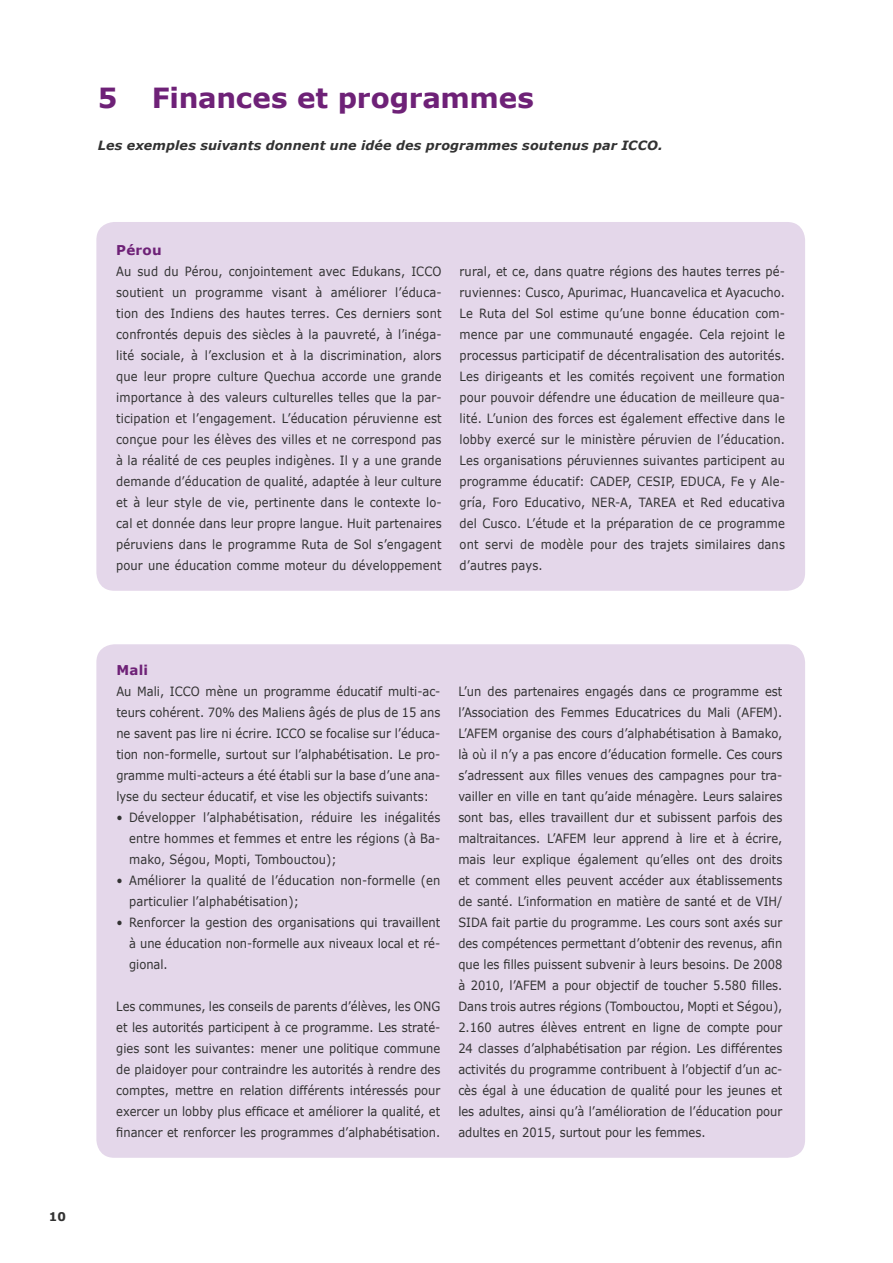
<style>
.page{position:relative;width:893px;height:1263px;background:#fff}
.page>*{position:absolute;margin:0;border:0;box-sizing:border-box;transform-origin:0 0}
.t1{font:700 27.75px "Verdana";letter-spacing:-.01em;color:#6e2177}
.t2{font:700 13.5px "Verdana";letter-spacing:.02em;color:#6e2177}
.t3{font:12.75px/21px "Verdana";letter-spacing:.01em;color:#323232;text-align:justify;scale:.9 1}
.t4{font:italic 700 12.75px "Verdana";letter-spacing:.005em;color:#323232}
.t5{font:700 12px "Verdana";color:#323232}
</style>
<div class="page">
<div style="left:96px;top:644px;width:709px;height:514px;background:#e4d7ea;border-radius:18px"></div>
<div style="left:96px;top:222px;width:709px;height:369px;background:#e4d7ea;border-radius:18px"></div>
<h1 class="t1" style="left:98px;top:80px;width:437px">5 Finances et programmes</h1>
<p class="t4" style="left:98px;top:137px;width:566px">Les exemples suivants donnent une idée des programmes soutenus par ICCO.</p>
<p class="t2" style="left:116px;top:241px;width:47px">Pérou</p>
<p class="t3" style="left:116px;top:261px;width:363px">Au sud du Pérou, conjointement avec Edukans, ICCO soutient un programme visant à améliorer l’éduca&shy;tion des Indiens des hautes terres. Ces derniers sont confrontés depuis des siècles à la pauvreté, à l’inéga&shy;lité sociale, à l’exclusion et à la discrimination, alors que leur propre culture Quechua accorde une grande importance à des valeurs culturelles telles que la par&shy;ticipation et l’engagement. L’éducation péruvienne est conçue pour les élèves des villes et ne correspond pas à la réalité de ces peuples indigènes. Il y a une grande demande d’éducation de qualité, adaptée à leur culture et à leur style de vie, pertinente dans le contexte lo&shy;cal et donnée dans leur propre langue. Huit partenaires péruviens dans le programme Ruta de Sol s’engagent pour une éducation comme moteur du développement</p>
<p class="t3" style="left:460px;top:261px;width:363px">rural, et ce, dans quatre régions des hautes terres pé&shy;ruviennes: Cusco, Apurimac, Huancavelica et Ayacucho.<br>Le Ruta del Sol estime qu’une bonne éducation com&shy;mence par une communauté engagée. Cela rejoint le processus participatif de décentralisation des autorités.<br>Les dirigeants et les comités reçoivent une formation pour pouvoir défendre une éducation de meilleure qua&shy;lité. L’union des forces est également effective dans le lobby exercé sur le ministère péruvien de l’éducation.<br>Les organisations péruviennes suivantes participent au programme éducatif: CADEP, CESIP, EDUCA, Fe y Ale&shy;gría, Foro Educativo, NER-A, TAREA et Red educativa del Cusco. L’étude et la préparation de ce programme ont servi de modèle pour des trajets similaires dans d’autres pays.</p>
<p class="t5" style="left:49px;top:1209px;width:19px">10</p>
<p class="t2" style="left:116px;top:661px;width:33px">Mali</p>
<p class="t3" style="left:116px;top:681px;width:362px">Au Mali, ICCO mène un programme éducatif multi-ac&shy;teurs cohérent. 70% des Maliens âgés de plus de 15 ans ne savent pas lire ni écrire. ICCO se focalise sur l’éduca&shy;tion non-formelle, surtout sur l’alphabétisation. Le pro&shy;gramme multi-acteurs a été établi sur la base d’une ana&shy;lyse du secteur éducatif, et vise les objectifs suivants:</p>
<p class="t3" style="left:129px;top:807px;width:347px;text-indent:-13px">• Développer l’alphabétisation, réduire les inégalités entre hommes et femmes et entre les régions (à Ba&shy;mako, Ségou, Mopti, Tombouctou);</p>
<p class="t3" style="left:129px;top:870px;width:347px;text-indent:-13px">• Améliorer la qualité de l’éducation non-formelle (en particulier l’alphabétisation);</p>
<p class="t3" style="left:129px;top:912px;width:347px;text-indent:-13px">• Renforcer la gestion des organisations qui travaillent à une éducation non-formelle aux niveaux local et ré&shy;gional.</p>
<p class="t3" style="left:116px;top:996px;width:362px">Les communes, les conseils de parents d’élèves, les ONG et les autorités participent à ce programme. Les straté&shy;gies sont les suivantes: mener une politique commune de plaidoyer pour contraindre les autorités à rendre des comptes, mettre en relation différents intéressés pour exercer un lobby plus efficace et améliorer la qualité, et financer et renforcer les programmes d’alphabétisation.</p>
<p class="t3" style="left:458px;top:681px;width:362px">L’un des partenaires engagés dans ce programme est l’Association des Femmes Educatrices du Mali (AFEM).<br>L’AFEM organise des cours d’alphabétisation à Bamako, là où il n’y a pas encore d’éducation formelle. Ces cours s’adressent aux filles venues des campagnes pour tra&shy;vailler en ville en tant qu’aide ménagère. Leurs salaires sont bas, elles travaillent dur et subissent parfois des maltraitances. L’AFEM leur apprend à lire et à écrire, mais leur explique également qu’elles ont des droits et comment elles peuvent accéder aux établissements de santé. L’information en matière de santé et de VIH/ SIDA fait partie du programme. Les cours sont axés sur des compétences permettant d’obtenir des revenus, afin que les filles puissent subvenir à leurs besoins. De 2008 à 2010, l’AFEM a pour objectif de toucher 5.580 filles.<br>Dans trois autres régions (Tombouctou, Mopti et Ségou), 2.160 autres élèves entrent en ligne de compte pour 24 classes d’alphabétisation par région. Les différentes activités du programme contribuent à l’objectif d’un ac&shy;cès égal à une éducation de qualité pour les jeunes et les adultes, ainsi qu’à l’amélioration de l’éducation pour adultes en 2015, surtout pour les femmes.</p>
</div>
